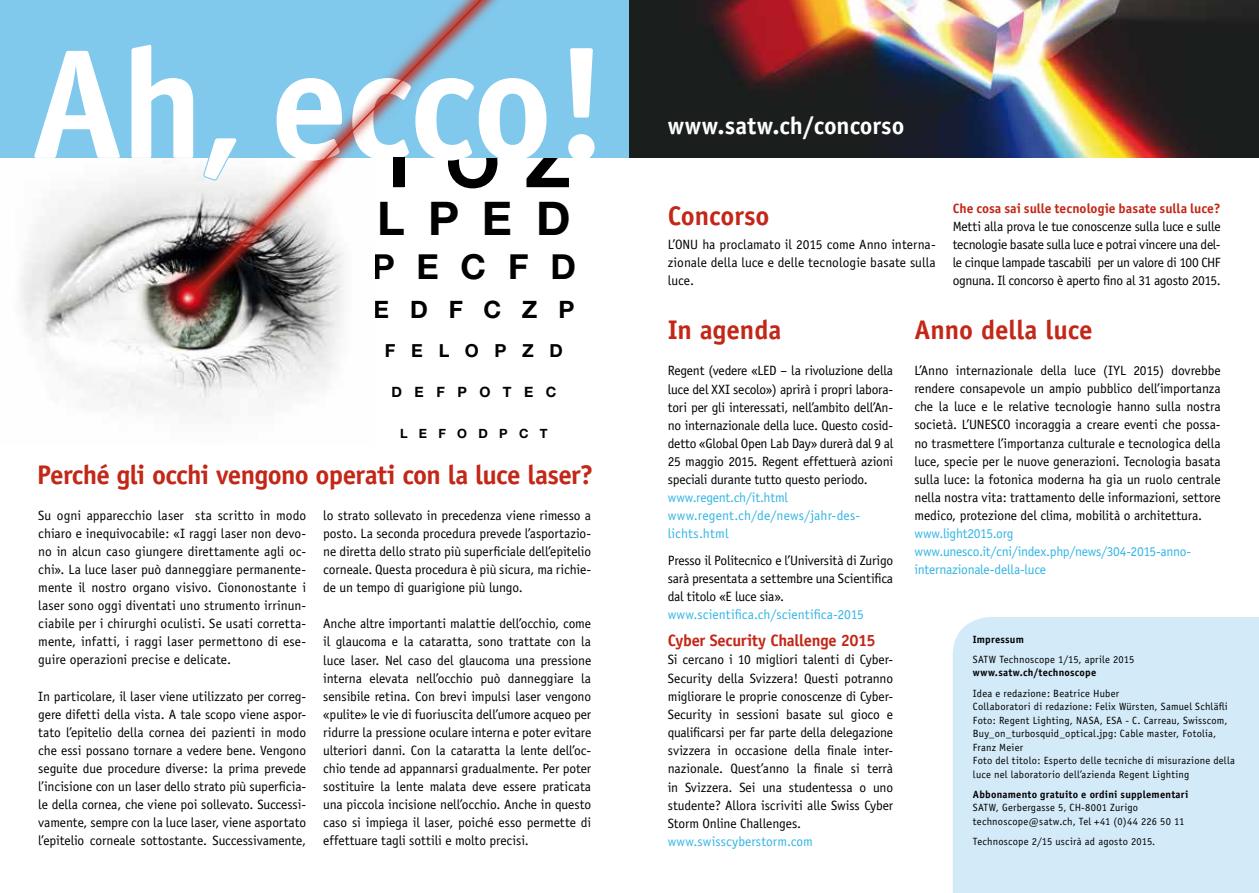
<style>
.page{position:relative;width:1259px;height:893px;background:#fff}
.page>*{position:absolute;margin:0;border:0;box-sizing:border-box;transform-origin:0 0}
.t1{font:700 156.3px "Officina Sans";letter-spacing:-.02em;color:#fff}
.t2{font:700 70.5px "Helvetica Neue";color:#000}
.t3{font:700 46.5px "Helvetica Neue";color:#000}
.t4{font:700 34.5px "Helvetica Neue";letter-spacing:.635em;color:#000}
.t5{font:700 27px "Officina Sans";letter-spacing:-.02em;color:#c32717}
.t6{font:700 27px "Officina Sans";color:#c32717}
.t7{font:700 24.45px "Officina Sans";color:#fff}
.t8{font:700 24px "Helvetica Neue";letter-spacing:.87em;color:#000}
.t9{font:700 18px "Helvetica Neue";letter-spacing:.87em;color:#000}
.t10{font:700 16.5px "Officina Sans";letter-spacing:-.02em;color:#c32717}
.t11{font:700 14.25px "Helvetica Neue";letter-spacing:.875em;color:#000}
.t12{font:13.5px/18.1px "Officina Sans";letter-spacing:-.01em;color:#000;text-align:justify}
.t13{font:13.5px/18px "Officina Sans";letter-spacing:-.005em;color:#32b5e4}
.t14{font:700 13.5px "Officina Sans";color:#c32717}
.t15{font:700 12.75px "Helvetica Neue";letter-spacing:.885em;color:#000}
.t16{font:10.5px/13.5px "Officina Sans";letter-spacing:.02em;color:#000}
.t17{font:700 10.5px "Officina Sans";letter-spacing:.02em;color:#000}
</style>
<div class="page">
<img style="left:0;top:157px;width:344px;height:259px">
<div style="left:0;top:0;width:629px;height:157px;background:#80c8ec"></div>
<img style="left:177px;top:157px;width:342px;height:152px">
<svg style="left:190px;top:157px;width:316px;height:139px"></svg>
<svg style="left:202px;top:157px;width:37px;height:25px"></svg>
<svg style="left:308px;top:148px;width:207px;height:28px"></svg>
<svg style="left:318px;top:0;width:188px;height:166px"></svg>
<div style="left:393px;top:157px;width:11px;height:30px;background:#000"></div>
<div style="left:952px;top:617px;width:307px;height:276px;background:#d3eaf8"></div>
<img style="left:629px;top:0;width:630px;height:157px">
<h1 class="t1" style="left:31px;top:7px;width:579px">Ah, ecco!</h1>
<h2 class="t2" style="left:377px;top:118px;width:195px">TOZ</h2>
<h3 class="t3" style="left:377px;top:190px;width:195px">LPED</h3>
<h3 class="t4" style="left:372px;top:245px;width:206px">PECFD</h3>
<h3 class="t8" style="left:373px;top:294px;width:203px">EDFCZP</h3>
<h3 class="t9" style="left:385px;top:339px;width:179px">FELOPZD</h3>
<p class="t11" style="left:391px;top:383px;width:166px">DEFPOTEC</p>
<p class="t15" style="left:400px;top:425px;width:149px">LEFODPCT</p>
<h3 class="t5" style="left:37px;top:458px;width:557px">Perché gli occhi vengono operati con la luce laser?</h3>
<p class="t12" style="left:38px;top:506px;width:269px">Su ogni apparecchio laser sta scritto in modo chiaro e inequivocabile: «I raggi laser non devo&shy;no in alcun caso giungere direttamente agli oc&shy;chi». La luce laser può danneggiare permanente&shy;mente il nostro organo visivo. Ciononostante i laser sono oggi diventati uno strumento irrinun&shy;ciabile per i chirurghi oculisti. Se usati corretta&shy;mente, infatti, i raggi laser permettono di ese&shy;guire operazioni precise e delicate.</p>
<p class="t12" style="left:38px;top:687px;width:269px">In particolare, il laser viene utilizzato per correg&shy;gere difetti della vista. A tale scopo viene aspor&shy;tato l’epitelio della cornea dei pazienti in modo che essi possano tornare a vedere bene. Vengono seguite due procedure diverse: la prima prevede l’incisione con un laser dello strato più superficia&shy;le della cornea, che viene poi sollevato. Successi&shy;vamente, sempre con la luce laser, viene asportato l’epitelio corneale sottostante. Successivamente,</p>
<p class="t12" style="left:323px;top:506px;width:269px">lo strato sollevato in precedenza viene rimesso a posto. La seconda procedura prevede l’asportazio&shy;ne diretta dello strato più superficiale dell’epitelio corneale. Questa procedura è più sicura, ma richie&shy;de un tempo di guarigione più lungo.</p>
<p class="t12" style="left:323px;top:615px;width:269px">Anche altre importanti malattie dell’occhio, come il glaucoma e la cataratta, sono trattate con la luce laser. Nel caso del glaucoma una pressione interna elevata nell’occhio può danneggiare la sensibile retina. Con brevi impulsi laser vengono «pulite» le vie di fuoriuscita dell’umore acqueo per ridurre la pressione oculare interna e poter evitare ulteriori danni. Con la cataratta la lente dell’oc&shy;chio tende ad appannarsi gradualmente. Per poter sostituire la lente malata deve essere praticata una piccola incisione nell’occhio. Anche in questo caso si impiega il laser, poiché esso permette di effettuare tagli sottili e molto precisi.</p>
<h3 class="t7" style="left:668px;top:110px;width:238px">www.satw.ch/concorso</h3>
<h3 class="t5" style="left:668px;top:199px;width:103px">Concorso</h3>
<p class="t12" style="left:668px;top:235px;width:269px">L’ONU ha proclamato il 2015 come Anno interna&shy;zionale della luce e delle tecnologie basate sulla luce.</p>
<p class="t14" style="left:952px;top:200px;width:269px">Che cosa sai sulle tecnologie basate sulla luce?</p>
<p class="t12" style="left:952px;top:217px;width:269px">Metti alla prova le tue conoscenze sulla luce e sulle tecnologie basate sulla luce e potrai vincere una del&shy;le cinque lampade tascabili per un valore di 100 CHF ognuna. Il concorso è aperto fino al 31 agosto 2015.</p>
<h3 class="t6" style="left:668px;top:313px;width:115px">In agenda</h3>
<h3 class="t5" style="left:914px;top:313px;width:180px">Anno della luce</h3>
<p class="t12" style="left:668px;top:362px;width:227px">Regent (vedere «LED – la rivoluzione della luce del XXI secolo») aprirà i propri labora&shy;tori per gli interessati, nell’ambito dell’An&shy;no internazionale della luce. Questo cosid&shy;detto «Global Open Lab Day» durerà dal 9 al 25 maggio 2015. Regent effettuerà azioni speciali durante tutto questo periodo.</p>
<p class="t13" style="left:668px;top:489px;width:194px">www.regent.ch/it.html www.regent.ch/de/news/jahr-des&shy;lichts.html</p>
<p class="t12" style="left:668px;top:552px;width:227px">Presso il Politecnico e l’Università di Zurigo sarà presentata a settembre una Scientifica dal titolo «E luce sia».</p>
<p class="t13" style="left:668px;top:606px;width:198px">www.scientifica.ch/scientifica-2015</p>
<p class="t10" style="left:668px;top:630px;width:209px">Cyber Security Challenge 2015</p>
<p class="t12" style="left:668px;top:651px;width:227px">Si cercano i 10 migliori talenti di Cyber-Security della Svizzera! Questi potranno migliorare le proprie conoscenze di Cyber-Security in sessioni basate sul gioco e qualificarsi per far parte della delegazione svizzera in occasione della finale inter&shy;nazionale. Quest’anno la finale si terrà in Svizzera. Sei una studentessa o uno studente? Allora iscriviti alle Swiss Cyber Storm Online Challenges.</p>
<p class="t13" style="left:668px;top:832px;width:147px">www.swisscyberstorm.com</p>
<p class="t12" style="left:914px;top:362px;width:308px">L’Anno internazionale della luce (IYL 2015) dovrebbe rendere consapevole un ampio pubblico dell’importanza che la luce e le relative tecnologie hanno sulla nostra società. L’UNESCO incoraggia a creare eventi che possa&shy;no trasmettere l’importanza culturale e tecnologica della luce, specie per le nuove generazioni. Tecnologia basata sulla luce: la fotonica moderna ha gia un ruolo centrale nella nostra vita: trattamento delle informazioni, settore medico, protezione del clima, mobilità o architettura.</p>
<p class="t13" style="left:914px;top:524px;width:278px">www.light2015.org www.unesco.it/cni/index.php/news/304-2015-anno&shy;internazionale-della-luce</p>
<p class="t17" style="left:973px;top:632px;width:52px">Impressum</p>
<p class="t16" style="left:973px;top:653px;width:163px">SATW Technoscope 1/15, aprile 2015</p>
<p class="t17" style="left:973px;top:666px;width:125px">www.satw.ch/technoscope</p>
<p class="t16" style="left:973px;top:686px;width:264px">Idea e redazione: Beatrice Huber<br>Collaboratori di redazione: Felix Würsten, Samuel Schläfli Foto: Regent Lighting, NASA, ESA - C. Carreau, Swisscom, Buy_on_turbosquid_optical.jpg: Cable master, Fotolia, Franz Meier<br>Foto del titolo: Esperto delle tecniche di misurazione della luce nel laboratorio dell’azienda Regent Lighting</p>
<p class="t17" style="left:973px;top:788px;width:217px">Abbonamento gratuito e ordini supplementari</p>
<p class="t16" style="left:973px;top:801px;width:213px">SATW, Gerbergasse 5, CH-8001 Zurigo technoscope@satw.ch, Tel +41 (0)44 226 50 11</p>
<p class="t16" style="left:973px;top:835px;width:184px">Technoscope 2/15 uscirà ad agosto 2015.</p>
</div>
